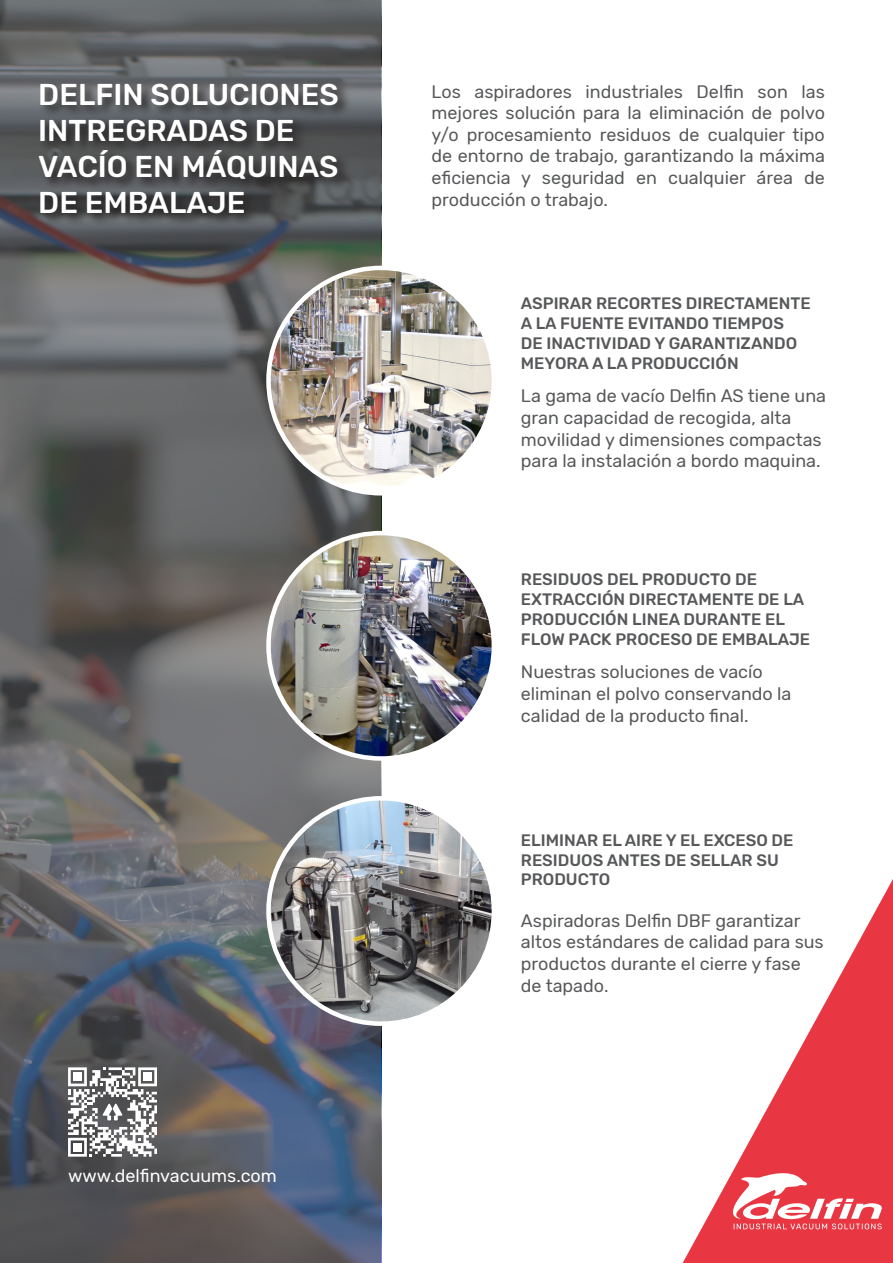
<style>
.page{position:relative;width:893px;height:1263px;background:#fff}
.page>*{position:absolute;margin:0;border:0;box-sizing:border-box;transform-origin:0 0}
.t1{font:500 30px/36px "Rubik";color:#fff}
.t2{font:18px/21.6px "Rubik";color:#57585a}
.t3{font:18px "Rubik";color:#fff}
.t4{font:500 16.5px/19.8px "Rubik";color:#57585a}
</style>
<div class="page">
<svg style="left:0;top:0;width:381px;height:1263px;background:#616367"></svg>
<svg style="left:38px;top:81px;width:313px;height:146px;background:#4d4e50"></svg>
<img style="left:269px;top:268px;width:225px;height:225px;border-radius:113px">
<img style="left:269px;top:533px;width:225px;height:225px;border-radius:113px">
<img style="left:269px;top:798px;width:225px;height:226px;border-radius:113px">
<svg style="left:683px;top:879px;width:210px;height:384px"></svg>
<svg style="left:733px;top:1173px;width:149px;height:56px"></svg>
<svg style="left:68px;top:1067px;width:89px;height:90px"></svg>
<p class="t1" style="left:38px;top:77px;width:302px">DELFIN SOLUCIONES<br>INTREGRADAS DE<br>VACÍO EN MÁQUINAS<br>DE EMBALAJE</p>
<p class="t2" style="left:432px;top:81px;width:395px;text-align:justify">Los aspiradores industriales Delfin son las mejores solución para la eliminación de polvo y/o procesamiento residuos de cualquier tipo de entorno de trabajo, garantizando la máxima eficiencia y seguridad en cualquier área de producción o trabajo.</p>
<p class="t4" style="left:521px;top:294px;width:291px">ASPIRAR RECORTES DIRECTAMENTE<br>A LA FUENTE EVITANDO TIEMPOS<br>DE INACTIVIDAD Y GARANTIZANDO<br>MEYORA A LA PRODUCCIÓN</p>
<p class="t2" style="left:521px;top:386px;width:307px">La gama de vacío Delfin AS tiene una gran capacidad de recogida, alta movilidad y dimensiones compactas para la instalación a bordo maquina.</p>
<p class="t4" style="left:521px;top:570px;width:291px">RESIDUOS DEL PRODUCTO DE<br>EXTRACCIÓN DIRECTAMENTE DE LA<br>PRODUCCIÓN LINEA DURANTE EL<br>FLOW PACK PROCESO DE EMBALAJE</p>
<p class="t2" style="left:521px;top:662px;width:272px">Nuestras soluciones de vacío eliminan el polvo conservando la calidad de la producto final.</p>
<p class="t3" style="left:68px;top:1166px;width:210px">www.delfinvacuums.com</p>
<p class="t4" style="left:521px;top:831px;width:274px">ELIMINAR EL AIRE Y EL EXCESO DE<br>RESIDUOS ANTES DE SELLAR SU<br>PRODUCTO</p>
<p class="t2" style="left:521px;top:910px;width:304px">Aspiradoras Delfin DBF garantizar altos estándares de calidad para sus productos durante el cierre y fase de tapado.</p>
</div>
